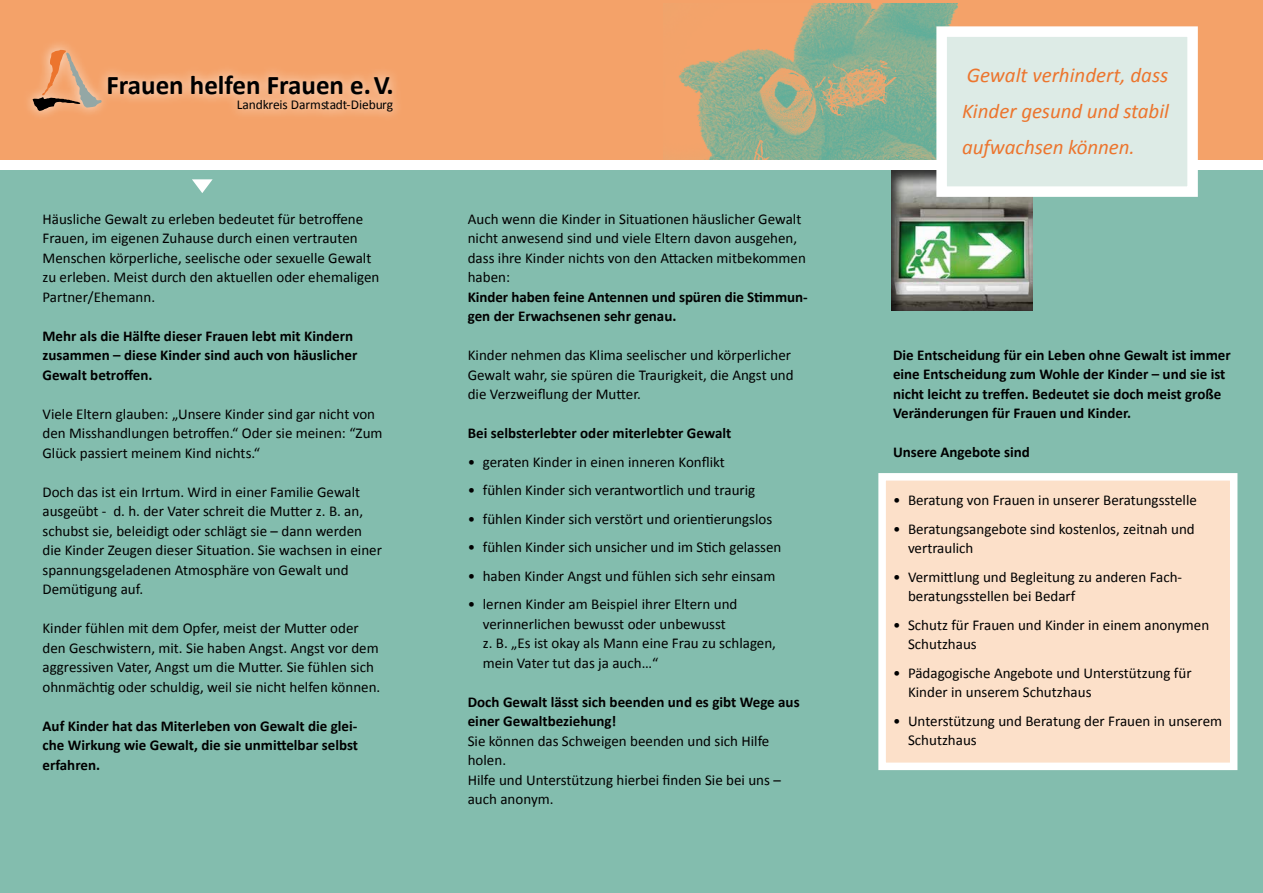
<style>
.page{position:relative;width:1263px;height:893px;background:#fff}
.page>*{position:absolute;margin:0;border:0;box-sizing:border-box;transform-origin:0 0}
.t1{font:700 27px "Calibri";color:#000}
.t2{font:italic 21px/36px "Calibri";letter-spacing:-.005em;color:#ec752e;text-align:justify}
.t3{font:15px/19.5px "Calibri";color:#000}
.t4{font:700 15px/19.5px "Calibri";color:#000}
.t5{font:13.5px "Calibri";color:#000}
</style>
<div class="page">
<div style="left:0;top:170px;width:1263px;height:723px;background:#83bdae"></div>
<div style="left:878px;top:473px;width:359px;height:297px;background:#fce0c9;border:8px solid #fff"></div>
<div style="left:0;top:0;width:1263px;height:160px;background:#f4a269"></div>
<img style="left:678px;top:4px;width:279px;height:156px">
<svg style="left:192px;top:179px;width:21px;height:14px"></svg>
<div style="left:889px;top:168px;width:144px;height:144px;background:#000;opacity:.75"></div>
<div style="left:936px;top:26px;width:262px;height:171px;background:#ddebe6;border:10px solid #fff"></div>
<div style="left:22px;top:39px;width:382px;height:83px;background:#fff;opacity:.75"></div>
<svg style="left:33px;top:50px;width:69px;height:61px"></svg>
<h1 class="t1" style="left:107px;top:68px;width:289px">Frauen helfen Frauen e. V.</h1>
<p class="t5" style="left:237px;top:96px;width:158px">Landkreis Darmstadt-Dieburg</p>
<p class="t3" style="left:43px;top:209px;width:338px">Häusliche Gewalt zu erleben bedeutet für betroffene Frauen, im eigenen Zuhause durch einen vertrauten Menschen körperliche, seelische oder sexuelle Gewalt zu erleben. Meist durch den aktuellen oder ehemaligen Partner/Ehemann.</p>
<p class="t4" style="left:43px;top:326px;width:316px">Mehr als die Hälfte dieser Frauen lebt mit Kindern zusammen – diese Kinder sind auch von häuslicher<br>Gewalt betroffen.</p>
<p class="t3" style="left:43px;top:404px;width:341px">Viele Eltern glauben: „Unsere Kinder sind gar nicht von den Misshandlungen betroffen.“ Oder sie meinen: “Zum<br>Glück passiert meinem Kind nichts.“</p>
<p class="t3" style="left:43px;top:482px;width:341px">Doch das ist ein Irrtum. Wird in einer Familie Gewalt ausgeübt - d. h. der Vater schreit die Mutter z. B. an, schubst sie, beleidigt oder schlägt sie – dann werden die Kinder Zeugen dieser Situation. Sie wachsen in einer spannungsgeladenen Atmosphäre von Gewalt und Demütigung auf.</p>
<p class="t3" style="left:43px;top:619px;width:339px">Kinder fühlen mit dem Opfer, meist der Mutter oder den Geschwistern, mit. Sie haben Angst. Angst vor dem aggressiven Vater, Angst um die Mutter. Sie fühlen sich ohnmächtig oder schuldig, weil sie nicht helfen können.</p>
<p class="t4" style="left:43px;top:716px;width:317px;text-align:justify">Auf Kinder hat das Miterleben von Gewalt die glei&shy;che Wirkung wie Gewalt, die sie unmittelbar selbst erfahren.</p>
<p class="t3" style="left:468px;top:209px;width:340px">Auch wenn die Kinder in Situationen häuslicher Gewalt nicht anwesend sind und viele Eltern davon ausgehen, dass ihre Kinder nichts von den Attacken mitbekommen haben:</p>
<p class="t4" style="left:468px;top:287px;width:341px">Kinder haben feine Antennen und spüren die Stimmun&shy;gen der Erwachsenen sehr genau.</p>
<p class="t3" style="left:468px;top:346px;width:327px">Kinder nehmen das Klima seelischer und körperlicher<br>Gewalt wahr, sie spüren die Traurigkeit, die Angst und die Verzweiflung der Mutter.</p>
<p class="t4" style="left:468px;top:424px;width:265px">Bei selbsterlebter oder miterlebter Gewalt</p>
<p class="t3" style="left:468px;top:452px;width:259px">• geraten Kinder in einen inneren Konflikt</p>
<p class="t3" style="left:468px;top:481px;width:289px">• fühlen Kinder sich verantwortlich und traurig</p>
<p class="t3" style="left:468px;top:509px;width:306px">• fühlen Kinder sich verstört und orientierungslos</p>
<p class="t3" style="left:468px;top:538px;width:315px">• fühlen Kinder sich unsicher und im Stich gelassen</p>
<p class="t3" style="left:468px;top:566px;width:309px">• haben Kinder Angst und fühlen sich sehr einsam</p>
<p class="t3" style="left:483px;top:595px;width:295px;text-indent:-15px">• lernen Kinder am Beispiel ihrer Eltern und verinnerlichen bewusst oder unbewusst<br>z. B. „Es ist okay als Mann eine Frau zu schlagen, mein Vater tut das ja auch…“</p>
<p class="t4" style="left:468px;top:692px;width:333px">Doch Gewalt lässt sich beenden und es gibt Wege aus einer Gewaltbeziehung!</p>
<p class="t3" style="left:468px;top:731px;width:315px">Sie können das Schweigen beenden und sich Hilfe holen.<br>Hilfe und Unterstützung hierbei finden Sie bei uns – auch anonym.</p>
<h2 class="t2" style="left:962px;top:57px;width:208px">Gewalt verhindert, dass Kinder gesund und stabil aufwachsen können.</h2>
<p class="t4" style="left:893px;top:345px;width:339px">Die Entscheidung für ein Leben ohne Gewalt ist immer eine Entscheidung zum Wohle der Kinder – und sie ist nicht leicht zu treffen. Bedeutet sie doch meist große Veränderungen für Frauen und Kinder.</p>
<p class="t4" style="left:893px;top:443px;width:138px">Unsere Angebote sind</p>
<p class="t3" style="left:893px;top:491px;width:305px">• Beratung von Frauen in unserer Beratungsstelle</p>
<p class="t3" style="left:908px;top:519px;width:288px;text-indent:-15px">• Beratungsangebote sind kostenlos, zeitnah und vertraulich</p>
<p class="t3" style="left:908px;top:567px;width:276px;text-indent:-15px">• Vermittlung und Begleitung zu anderen Fach&shy;beratungsstellen bei Bedarf</p>
<p class="t3" style="left:908px;top:615px;width:303px;text-indent:-15px">• Schutz für Frauen und Kinder in einem anonymen<br>Schutzhaus</p>
<p class="t3" style="left:908px;top:663px;width:285px;text-indent:-15px">• Pädagogische Angebote und Unterstützung für<br>Kinder in unserem Schutzhaus</p>
<p class="t3" style="left:908px;top:711px;width:316px;text-indent:-15px">• Unterstützung und Beratung der Frauen in unserem<br>Schutzhaus</p>
</div>
